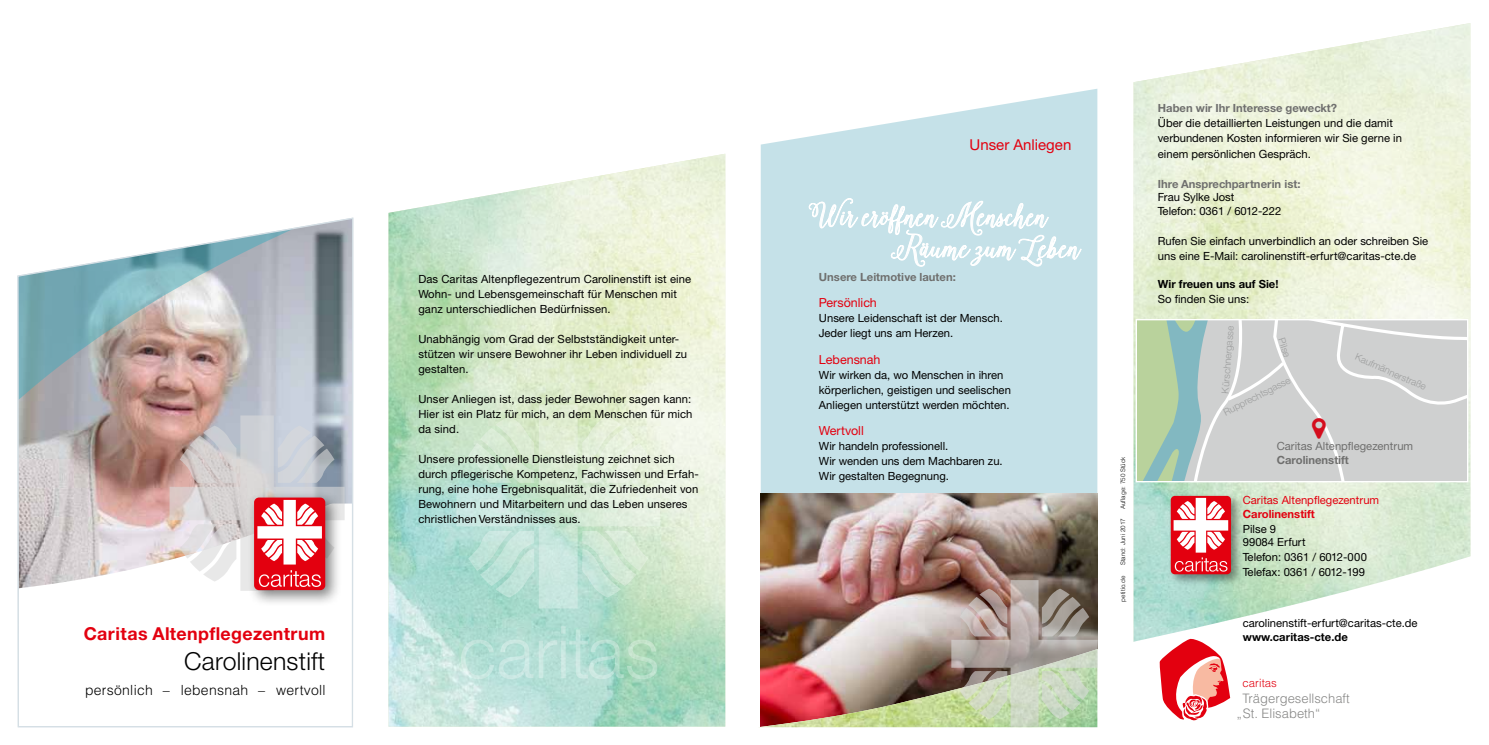
<style>
.page{position:relative;width:1489px;height:745px;background:#fff}
.page>*{position:absolute;margin:0;border:0;box-sizing:border-box;transform-origin:0 0}
.t1{font:41.88px/31.8px "Isabella Script";color:#fff}
.t2{font:300 24.75px "Helvetica Neue CE";letter-spacing:.01em;color:#000}
.t3{font:700 17.88px "Helvetica Neue CE";letter-spacing:.02em;color:#e3000f}
.t4{font:15px "Helvetica Neue CE";color:#e3000f}
.t5{font:300 14px "Helvetica";letter-spacing:.02em;color:#000}
.t6{font:300 13px/15.6px "Helvetica";color:#878786}
.t7{font:12.5px "Helvetica Neue CE";color:#e3000f}
.t8{font:300 11.38px "Helvetica";color:#e3000f}
.t9{font:11.25px/15px "Helvetica Neue CE";color:#000}
.t10{font:700 11.25px "Helvetica Neue CE";color:#6f6f6e}
.t11{font:700 11.25px "Helvetica Neue CE";color:#000}
.t12{font:11.25px "Helvetica Neue CE";color:#e3000f}
.t13{font:11.25px "Helvetica Neue CE";color:#6f6f6e}
.t14{font:700 11.25px "Helvetica Neue CE";color:#e3000f}
.t15{font:300 9.75px "Helvetica Neue CE";color:#9c9d9d}
.t16{font:300 6.25px "Helvetica";color:#000}
</style>
<div class="page">
<img style="left:1133px;top:23px;width:337px;height:483px">
<img style="left:388px;top:154px;width:337px;height:572px">
<svg style="left:760px;top:89px;width:337px;height:404px;background:#c9e3e9"></svg>
<img style="left:760px;top:493px;width:337px;height:31px">
<img style="left:649px;top:524px;width:448px;height:202px">
<img style="left:757px;top:648px;width:194px;height:78px">
<img style="left:951px;top:579px;width:146px;height:147px">
<svg style="left:17px;top:217px;width:337px;height:510px"></svg>
<svg style="left:1133px;top:506px;width:338px;height:192px"></svg>
<div style="left:1168px;top:493px;width:75px;height:93px;background:#000;opacity:.4"></div>
<div style="left:1170px;top:495px;width:60px;height:79px;background:#e3000f;border-radius:4px"></div>
<svg style="left:1173px;top:497px;width:55px;height:74px"></svg>
<svg style="left:1159px;top:638px;width:71px;height:83px"></svg>
<div style="left:247px;top:490px;width:95px;height:116px;background:#000;opacity:.5"></div>
<svg style="left:169px;top:415px;width:175px;height:175px"></svg>
<svg style="left:808px;top:198px;width:273px;height:69px;background:#cee5eb"></svg>
<svg style="left:461px;top:626px;width:196px;height:52px;background:#b3ded0"></svg>
<svg style="left:456px;top:404px;width:204px;height:204px;background:#cde6d3"></svg>
<svg style="left:1136px;top:319px;width:331px;height:162px;background:#c9d0cb"></svg>
<h3 class="t3" style="left:84px;top:621px;width:243px">Caritas Altenpflegezentrum</h3>
<h2 class="t2" style="left:184px;top:645px;width:142px">Carolinenstift</h2>
<p class="t5" style="left:85px;top:680px;width:242px">persönlich – lebensnah – wertvoll</p>
<p class="t9" style="left:418px;top:271px;width:274px">Das Caritas Altenpflegezentrum Carolinenstift ist eine<br>Wohn- und Lebensgemeinschaft für Menschen mit ganz unterschiedlichen Bedürfnissen.</p>
<p class="t9" style="left:418px;top:331px;width:270px">Unabhängig vom Grad der Selbstständigkeit unter&shy;stützen wir unsere Bewohner ihr Leben individuell zu gestalten.</p>
<p class="t9" style="left:418px;top:391px;width:275px;text-align:justify">Unser Anliegen ist, dass jeder Bewohner sagen kann:<br>Hier ist ein Platz für mich, an dem Menschen für mich da sind.</p>
<p class="t9" style="left:418px;top:451px;width:282px">Unsere professionelle Dienstleistung zeichnet sich durch pflegerische Kompetenz, Fachwissen und Erfah&shy;rung, eine hohe Ergebnisqualität, die Zufriedenheit von Bewohnern und Mitarbeitern und das Leben unseres christlichen Verständnisses aus.</p>
<h3 class="t4" style="left:969px;top:136px;width:103px">Unser Anliegen</h3>
<h1 class="t1" style="left:892px;top:201px;width:189px;text-indent:-82px">Wir eröffnen Menschen<br>Räume zum Leben</h1>
<p class="t10" style="left:819px;top:270px;width:138px">Unsere Leitmotive lauten:</p>
<p class="t7" style="left:819px;top:295px;width:59px">Persönlich</p>
<p class="t9" style="left:819px;top:310px;width:185px">Unsere Leidenschaft ist der Mensch.<br>Jeder liegt uns am Herzen.</p>
<p class="t7" style="left:819px;top:351px;width:63px">Lebensnah</p>
<p class="t9" style="left:819px;top:367px;width:193px">Wir wirken da, wo Menschen in ihren körperlichen, geistigen und seelischen<br>Anliegen unterstützt werden möchten.</p>
<p class="t7" style="left:819px;top:422px;width:46px">Wertvoll</p>
<p class="t9" style="left:819px;top:438px;width:185px">Wir handeln professionell.<br>Wir wenden uns dem Machbaren zu.<br>Wir gestalten Begegnung.</p>
<p class="t16" style="left:1118px;top:509px;width:54px;rotate:-90deg">Auflage: 750 Stück</p>
<p class="t16" style="left:1118px;top:564px;width:48px;rotate:-90deg">Stand: Juni 2017</p>
<p class="t16" style="left:1118px;top:601px;width:28px;rotate:-90deg">petitio.de</p>
<p class="t10" style="left:1157px;top:101px;width:181px">Haben wir Ihr Interesse geweckt?</p>
<p class="t9" style="left:1157px;top:116px;width:245px">Über die detaillierten Leistungen und die damit verbundenen Kosten informieren wir Sie gerne in einem persönlichen Gespräch.</p>
<p class="t10" style="left:1157px;top:176px;width:144px">Ihre Ansprechpartnerin ist:</p>
<p class="t9" style="left:1157px;top:190px;width:125px;line-height:13.8px">Frau Sylke Jost<br>Telefon: 0361 / 6012-222</p>
<p class="t9" style="left:1157px;top:233px;width:272px">Rufen Sie einfach unverbindlich an oder schreiben Sie uns eine E-Mail: carolinenstift-erfurt@caritas-cte.de</p>
<p class="t11" style="left:1157px;top:277px;width:122px">Wir freuen uns auf Sie!</p>
<p class="t9" style="left:1157px;top:292px;width:93px">So finden Sie uns:</p>
<p class="t15" style="left:1219px;top:393px;width:69px;rotate:-86deg">Kürschnergasse</p>
<p class="t15" style="left:1286px;top:336px;width:21px;rotate:71deg">Pilse</p>
<p class="t15" style="left:1221px;top:407px;width:75px;rotate:-27deg">Rupprechtsgasse</p>
<p class="t15" style="left:1358px;top:350px;width:78px;rotate:24deg">Kaufmännerstraße</p>
<p class="t13" style="left:1276px;top:439px;width:138px">Caritas Altenpflegezentrum</p>
<p class="t10" style="left:1276px;top:452px;width:74px">Carolinenstift</p>
<p class="t12" style="left:1242px;top:492px;width:138px">Caritas Altenpflegezentrum</p>
<p class="t14" style="left:1242px;top:506px;width:74px">Carolinenstift</p>
<p class="t9" style="left:1242px;top:521px;width:64px;line-height:13.8px">Pilse 9<br>99084 Erfurt</p>
<p class="t9" style="left:1242px;top:549px;width:126px">Telefon: 0361 / 6012-000<br>Telefax: 0361 / 6012-199</p>
<p class="t9" style="left:1242px;top:615px;width:176px">carolinenstift-erfurt@caritas-cte.de</p>
<p class="t11" style="left:1242px;top:629px;width:106px">www.caritas-cte.de</p>
<p class="t8" style="left:1242px;top:675px;width:36px">caritas</p>
<p class="t6" style="left:1236px;top:689px;width:114px;text-indent:6px">Trägergesellschaft „St. Elisabeth“</p>
</div>
